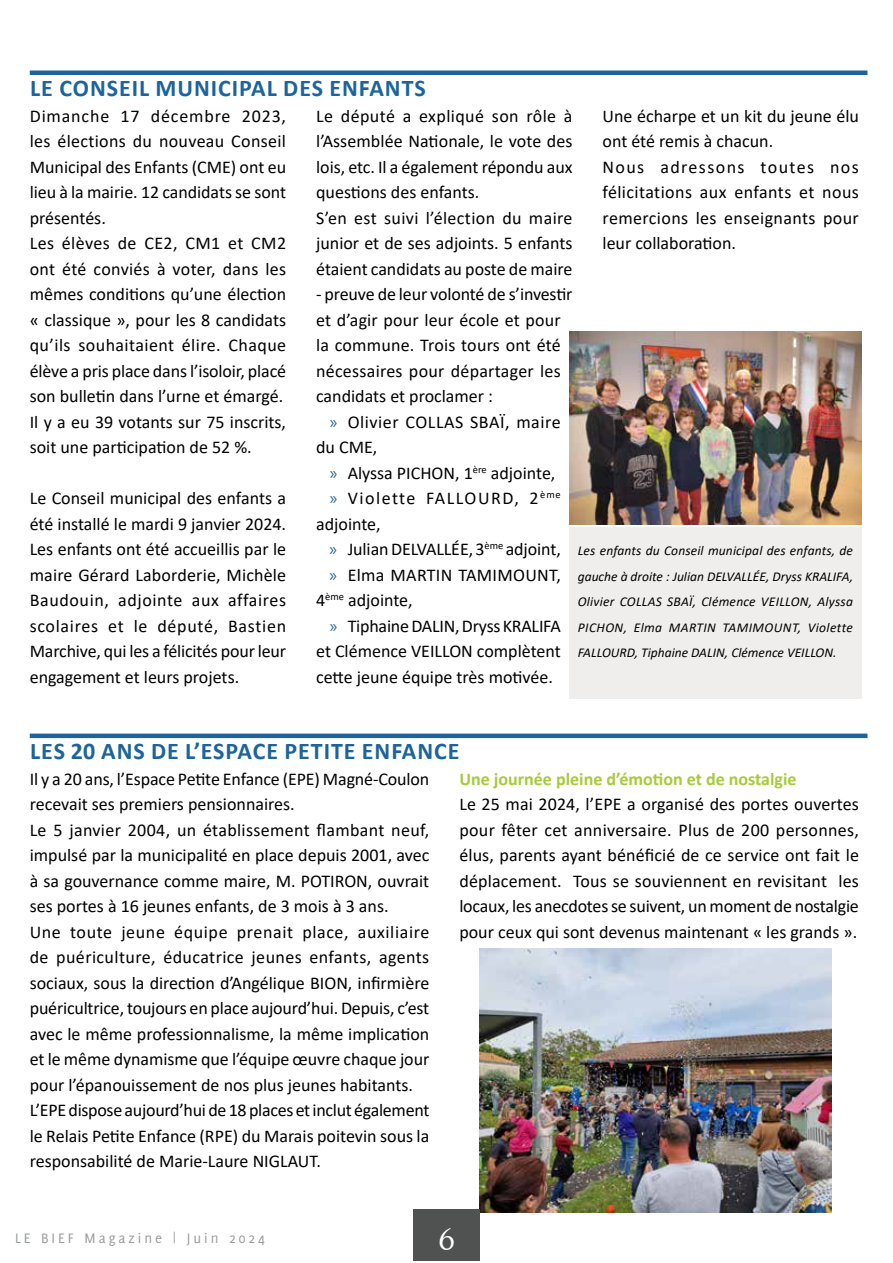
<style>
.page{position:relative;width:893px;height:1263px;background:#fff}
.page>*{position:absolute;margin:0;border:0;box-sizing:border-box;transform-origin:0 0}
.t1{font:30px "November Medium Normal";color:#fff}
.t2{font:700 24px "Calibri";letter-spacing:.04em;color:#1c649b}
.t3{font:18px/25.5px "Calibri";color:#000}
.t4{font:18px/25.5px "Calibri";letter-spacing:.02em;color:#000}
.t5{font:700 18px "Calibri";color:#a7ca39}
.t6{font:18px/25.5px "Calibri";letter-spacing:.03em;color:#000}
.t7{font:18px "Calibri";letter-spacing:.085em;color:#000}
.t8{font:15px "Delicious";letter-spacing:.2em;color:#999b9c}
.t9{font:italic 13.5px/25.5px "Calibri";color:#000;text-align:justify}
.s1{font-family:"Myriad Pro";color:#1c649b}
</style>
<div class="page">
<hr style="left:30px;top:71px;width:837px;height:4px;background:#1c649b">
<hr style="left:30px;top:734px;width:837px;height:4px;background:#1c649b">
<img style="left:479px;top:948px;width:353px;height:264px">
<img style="left:569px;top:331px;width:292px;height:194px">
<div style="left:569px;top:527px;width:292px;height:172px;background:#efeeed"></div>
<div style="left:414px;top:1209px;width:66px;height:51px;background:#505252"></div>
<h2 class="t2" style="left:30px;top:71px;width:397px">LE CONSEIL MUNICIPAL DES ENFANTS</h2>
<p class="t3" style="left:30px;top:102px;width:258px">Dimanche 17 décembre 2023, les élections du nouveau Conseil<br>Municipal des Enfants (CME) ont eu lieu à la mairie. 12 candidats se sont présentés.<br>Les élèves de CE2, CM1 et CM2 ont été conviés à voter, dans les mêmes conditions qu’une élection « classique », pour les 8 candidats qu’ils souhaitaient élire. Chaque élève a pris place dans l’isoloir, placé son bulletin dans l’urne et émargé.<br>Il y a eu 39 votants sur 75 inscrits, soit une participation de 52 %.</p>
<p class="t3" style="left:30px;top:485px;width:258px;text-align:justify">Le Conseil municipal des enfants a été installé le mardi 9 janvier 2024.<br>Les enfants ont été accueillis par le maire Gérard Laborderie, Michèle Baudouin, adjointe aux affaires scolaires et le député, Bastien Marchive, qui les a félicités pour leur engagement et leurs projets.</p>
<p class="t3" style="left:316px;top:102px;width:258px">Le député a expliqué son rôle à l’Assemblée Nationale, le vote des lois, etc. Il a également répondu aux questions des enfants.<br>S’en est suivi l’élection du maire junior et de ses adjoints. 5 enfants étaient candidats au poste de maire</p>
<p class="t3" style="left:316px;top:281px;width:258px">- preuve de leur volonté de s’investir et d’agir pour leur école et pour la commune. Trois tours ont été nécessaires pour départager les candidats et proclamer :</p>
<p class="t6" style="left:316px;top:409px;width:246px;text-indent:14px"><span class="s1">»</span> Olivier COLLAS SBAÏ, maire du CME,</p>
<p class="t3" style="left:330px;top:460px;width:227px"><span class="s1">»</span> Alyssa PICHON, 1<sup>ère</sup> adjointe,</p>
<p class="t7" style="left:330px;top:486px;width:233px"><span class="s1">»</span> Violette FALLOURD, 2<sup>ème</sup></p>
<p class="t3" style="left:316px;top:510px;width:66px">adjointe,</p>
<p class="t3" style="left:330px;top:536px;width:233px"><span class="s1">»</span> Julian DELVALLÉE, 3<sup>ème</sup> adjoint,</p>
<p class="t3" style="left:330px;top:561px;width:233px"><span class="s1">»</span> Elma MARTIN TAMIMOUNT,</p>
<p class="t3" style="left:316px;top:587px;width:98px">4<sup>ème</sup> adjointe,</p>
<p class="t3" style="left:330px;top:612px;width:233px"><span class="s1">»</span> Tiphaine DALIN, Dryss KRALIFA</p>
<p class="t3" style="left:316px;top:638px;width:246px">et Clémence VEILLON complètent</p>
<p class="t3" style="left:316px;top:663px;width:238px">cette jeune équipe très motivée.</p>
<p class="t4" style="left:603px;top:102px;width:258px">Une écharpe et un kit du jeune élu ont été remis à chacun.<br>Nous adressons toutes nos félicitations aux enfants et nous remercions les enseignants pour leur collaboration.</p>
<p class="t9" style="left:578px;top:537px;width:277px">Les enfants du Conseil municipal des enfants, de gauche à droite : Julian DELVALLÉE, Dryss KRALIFA, Olivier COLLAS SBAÏ, Clémence VEILLON, Alyssa PICHON, Elma MARTIN TAMIMOUNT, Violette FALLOURD, Tiphaine DALIN, Clémence VEILLON.</p>
<h2 class="t2" style="left:30px;top:734px;width:431px">LES 20 ANS DE L’ESPACE PETITE ENFANCE</h2>
<p class="t3" style="left:30px;top:765px;width:401px">Il y a 20 ans, l’Espace Petite Enfance (EPE) Magné-Coulon recevait ses premiers pensionnaires.<br>Le 5 janvier 2004, un établissement flambant neuf, impulsé par la municipalité en place depuis 2001, avec à sa gouvernance comme maire, M. POTIRON, ouvrait ses portes à 16 jeunes enfants, de 3 mois à 3 ans.<br>Une toute jeune équipe prenait place, auxiliaire de puériculture, éducatrice jeunes enfants, agents sociaux, sous la direction d’Angélique BION, infirmière puéricultrice, toujours en place aujourd’hui. Depuis, c’est avec le même professionnalisme, la même implication et le même dynamisme que l’équipe œuvre chaque jour pour l’épanouissement de nos plus jeunes habitants.<br>L’EPE dispose aujourd’hui de 18 places et inclut également le Relais Petite Enfance (RPE) du Marais poitevin sous la responsabilité de Marie-Laure NIGLAUT.</p>
<p class="t5" style="left:459px;top:766px;width:339px">Une journée pleine d’émotion et de nostalgie</p>
<p class="t3" style="left:459px;top:791px;width:401px;text-align:justify">Le 25 mai 2024, l’EPE a organisé des portes ouvertes pour fêter cet anniversaire. Plus de 200 personnes, élus, parents ayant bénéficié de ce service ont fait le déplacement. Tous se souviennent en revisitant les locaux, les anecdotes se suivent, un moment de nostalgie pour ceux qui sont devenus maintenant « les grands ».</p>
<p class="t8" style="left:15px;top:1230px;width:252px">LE BIEF Magazine | Juin 2024</p>
<h1 class="t1" style="left:439px;top:1222px;width:17px">6</h1>
</div>
